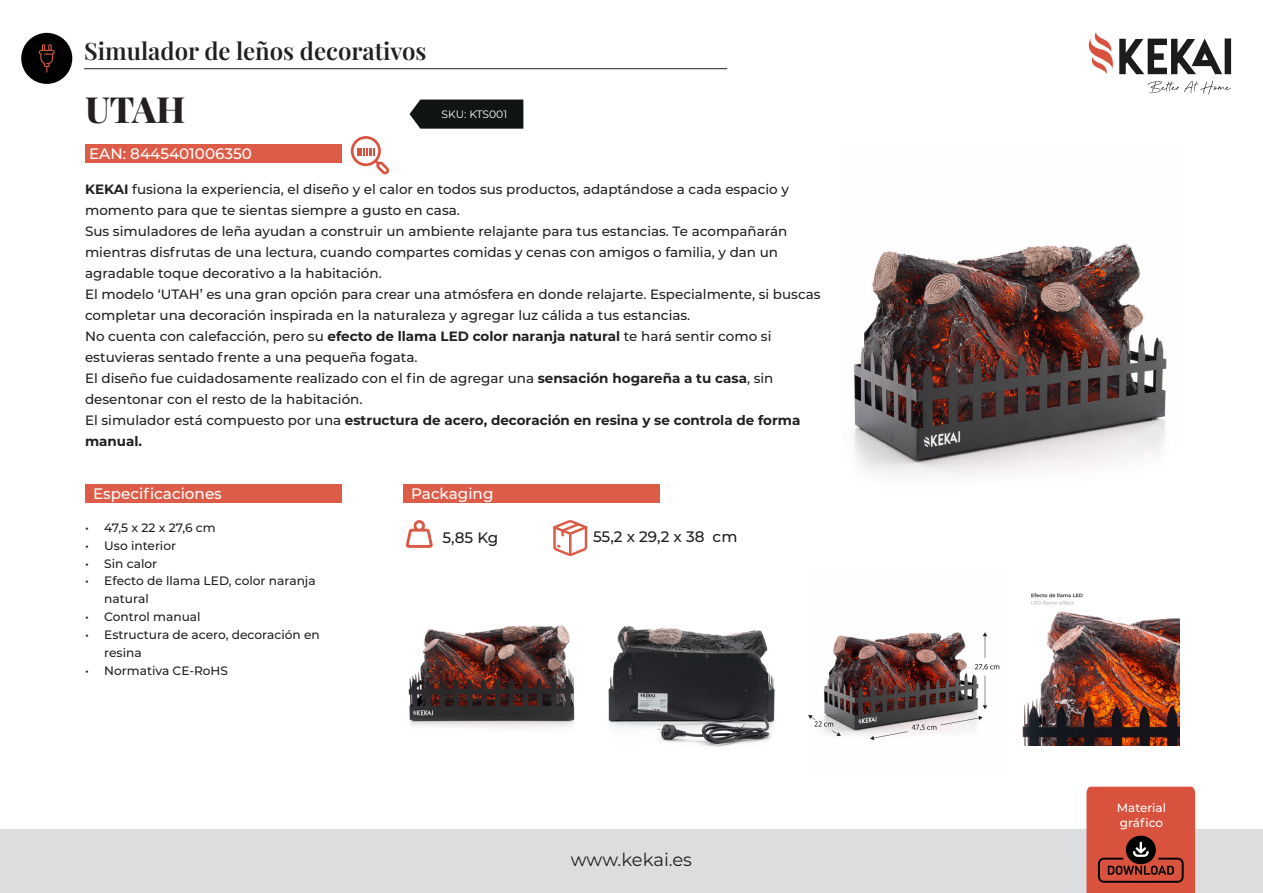
<style>
.page{position:relative;width:1263px;height:893px;background:#fff}
.page>*{position:absolute;margin:0;border:0;box-sizing:border-box;transform-origin:0 0}
.t1{font:36px "Playfair Display";color:#231f20}
.t2{font:24px "Playfair Display";color:#231f20}
.t3{font:18px "Montserrat";letter-spacing:-.005em;color:#231f20}
.t4{font:500 15.15px "Montserrat";color:#fff}
.t5{font:500 15.15px "Montserrat";color:#231f20}
.t6{font:500 13.5px/21px "Montserrat";color:#231f20}
.t7{font:700 13.5px/21px "Montserrat";color:#231f20}
.t8{font:500 12.15px/17.9px "Montserrat";color:#231f20}
.t9{font:500 12px/15px "Montserrat";color:#fff}
.t10{font:10.8px "Montserrat";color:#fff}
.s1{font-weight:700}
.s2{font-weight:500}
</style>
<div class="page">
<div style="left:0;top:829px;width:1263px;height:64px;background:#dcdddf"></div>
<svg style="left:1088px;top:32px;width:143px;height:42px"></svg>
<svg style="left:1148px;top:81px;width:83px;height:14px"></svg>
<svg style="left:1086px;top:787px;width:109px;height:106px;background:#c34b39"></svg>
<hr style="left:84px;top:68px;width:643px;height:1px;background:#231f20">
<svg style="left:409px;top:100px;width:114px;height:29px;background:#1f2222"></svg>
<img style="left:854px;top:244px;width:313px;height:231px">
<img style="left:408px;top:625px;width:167px;height:103px">
<img style="left:809px;top:632px;width:191px;height:109px">
<img style="left:608px;top:626px;width:167px;height:121px">
<img style="left:1022px;top:593px;width:157px;height:153px">
<div style="left:85px;top:144px;width:256px;height:18px;background:#dd5c47"></div>
<div style="left:85px;top:485px;width:256px;height:18px;background:#dd5c47"></div>
<div style="left:403px;top:485px;width:256px;height:18px;background:#dd5c47"></div>
<svg style="left:351px;top:136px;width:38px;height:38px"></svg>
<svg style="left:553px;top:520px;width:34px;height:36px"></svg>
<svg style="left:406px;top:520px;width:27px;height:28px"></svg>
<div style="left:21px;top:33px;width:51px;height:51px;background:#000;border-radius:50%"></div>
<svg style="left:39px;top:44px;width:16px;height:29px"></svg>
<p class="t2" style="left:84px;top:32px;width:344px">Simulador de leños decorativos</p>
<p class="t1" style="left:85px;top:81px;width:102px">UTAH</p>
<p class="t4" style="left:89px;top:143px;width:164px">EAN: 8445401006350</p>
<p class="t10" style="left:442px;top:107px;width:67px">SKU: KTS001</p>
<p class="t6" style="left:85px;top:178px;width:705px"><span class="s1">KEKAI</span> fusiona la experiencia, el diseño y el calor en todos sus productos, adaptándose a cada espacio y momento para que te sientas siempre a gusto en casa.</p>
<p class="t6" style="left:85px;top:220px;width:704px">Sus simuladores de leña ayudan a construir un ambiente relajante para tus estancias. Te acompañarán mientras disfrutas de una lectura, cuando compartes comidas y cenas con amigos o familia, y dan un agradable toque decorativo a la habitación.</p>
<p class="t6" style="left:85px;top:283px;width:737px">El modelo ‘UTAH’ es una gran opción para crear una atmósfera en donde relajarte. Especialmente, si buscas completar una decoración inspirada en la naturaleza y agregar luz cálida a tus estancias.</p>
<p class="t6" style="left:85px;top:325px;width:688px">No cuenta con calefacción, pero su <span class="s1">efecto de llama LED color naranja natural</span> te hará sentir como si estuvieras sentado frente a una pequeña fogata.</p>
<p class="t6" style="left:85px;top:367px;width:690px">El diseño fue cuidadosamente realizado con el fin de agregar una <span class="s1">sensación hogareña a tu casa</span>, sin desentonar con el resto de la habitación.</p>
<p class="t7" style="left:85px;top:409px;width:717px"><span class="s2">El simulador está compuesto por una</span> estructura de acero, decoración en resina y se controla de forma manual.</p>
<p class="t4" style="left:93px;top:483px;width:130px">Especificaciones</p>
<p class="t4" style="left:411px;top:483px;width:84px">Packaging</p>
<p class="t5" style="left:442px;top:527px;width:57px">5,85 Kg</p>
<p class="t5" style="left:593px;top:526px;width:146px">55,2 x 29,2 x 38 cm</p>
<p class="t8" style="left:85px;top:518px;width:132px">• 47,5 x 22 x 27,6 cm</p>
<p class="t8" style="left:85px;top:536px;width:93px">• Uso interior</p>
<p class="t8" style="left:85px;top:554px;width:74px">• Sin calor</p>
<p class="t8" style="left:104px;top:572px;width:213px;text-indent:-19px">• Efecto de llama LED, color naranja natural</p>
<p class="t8" style="left:85px;top:607px;width:117px">• Control manual</p>
<p class="t8" style="left:104px;top:625px;width:217px;text-indent:-19px">• Estructura de acero, decoración en resina</p>
<p class="t8" style="left:85px;top:661px;width:145px">• Normativa CE-RoHS</p>
<h3 class="t3" style="left:571px;top:847px;width:123px">www.kekai.es</h3>
<p class="t9" style="left:1117px;top:800px;width:51px">Material gráfico</p>
</div>
